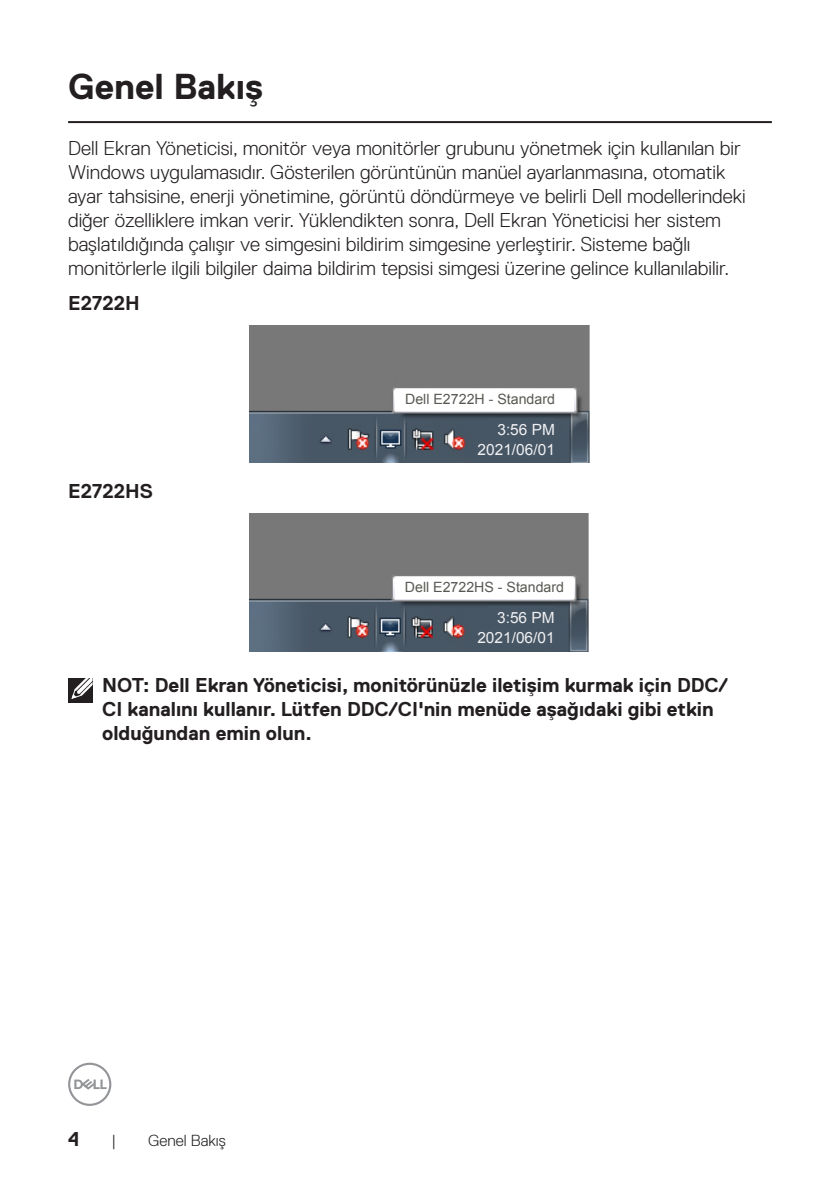
<style>
.page{position:relative;width:840px;height:1191px;background:#fff}
.page>*{position:absolute;margin:0;border:0;box-sizing:border-box;transform-origin:0 0}
.Head_1{font:700 36px "Dell Replica";color:#231f20}
.Paragraph{font:300 20px/24px "Dell Replica";color:#231f20}
.Note{font:700 20px/24px "Dell Replica";color:#231f20}
.Paragraph-2{font:700 20px "Dell Replica";color:#231f20}
.t1{font:300 16px "Dell Replica";color:#231f20}
.t2{font:15.4px "Arial";color:#f0f0f2}
.t3{font:14.2px "Arial";color:#585853}
</style>
<div class="page">
<svg style="left:68px;top:1062px;width:43px;height:44px"></svg>
<hr style="left:68px;top:121px;width:703px;height:2px;background:#231f20">
<img style="left:249px;top:325px;width:341px;height:138px">
<div style="left:487px;top:418px;width:67px;height:41px;background:#465665"></div>
<div style="left:395px;top:391px;width:178px;height:20px;background:#fff"></div>
<img style="left:249px;top:513px;width:340px;height:138px">
<div style="left:487px;top:606px;width:67px;height:41px;background:#465665"></div>
<div style="left:395px;top:579px;width:178px;height:20px;background:#fff"></div>
<div style="left:68px;top:678px;width:24px;height:24px;background:#231f20"></div>
<svg style="left:71px;top:678px;width:22px;height:22px"></svg>
<p class="Head_1" style="left:68px;top:66px;width:196px">Genel Bakış</p>
<p class="Paragraph" style="left:68px;top:136px;width:678px">Dell Ekran Yöneticisi, monitör veya monitörler grubunu yönetmek için kullanılan bir Windows uygulamasıdır. Gösterilen görüntünün manüel ayarlanmasına, otomatik ayar tahsisine, enerji yönetimine, görüntü döndürmeye ve belirli Dell modellerindeki diğer özelliklere imkan verir. Yüklendikten sonra, Dell Ekran Yöneticisi her sistem başlatıldığında çalışır ve simgesini bildirim simgesine yerleştirir. Sisteme bağlı monitörlerle ilgili bilgiler daima bildirim tepsisi simgesi üzerine gelince kullanılabilir.</p>
<p class="Paragraph-2" style="left:68px;top:292px;width:73px">E2722H</p>
<p class="Paragraph-2" style="left:68px;top:480px;width:86px">E2722HS</p>
<p class="t3" style="left:405px;top:390px;width:151px">Dell E2722H - Standard</p>
<p class="t2" style="left:477px;top:439px;width:79px">2021/06/01</p>
<p class="t2" style="left:497px;top:419px;width:59px">3:56 PM</p>
<p class="t3" style="left:405px;top:578px;width:160px">Dell E2722HS - Standard</p>
<p class="t2" style="left:477px;top:627px;width:79px">2021/06/01</p>
<p class="t2" style="left:497px;top:607px;width:59px">3:56 PM</p>
<p class="Note" style="left:102px;top:673px;width:627px">NOT: Dell Ekran Yöneticisi, monitörünüzle iletişim kurmak için DDC/<br>CI kanalını kullanır. Lütfen DDC/CI'nin menüde aşağıdaki gibi etkin olduğundan emin olun.</p>
<p class="Note" style="left:68px;top:1126px;width:13px">4</p>
<p class="t1" style="left:111px;top:1131px;width:6px">|</p>
<p class="t1" style="left:148px;top:1131px;width:79px">Genel Bakış</p>
</div>
